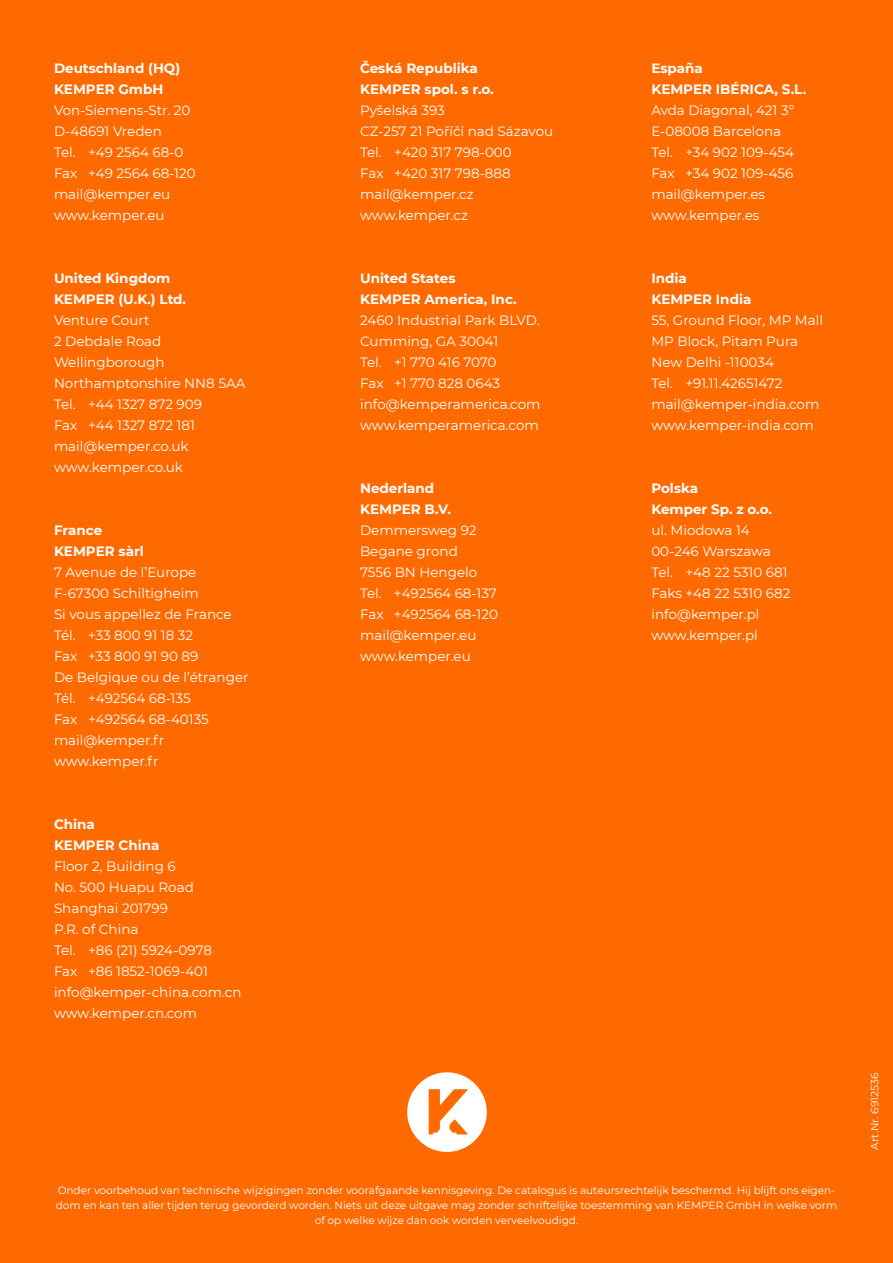
<style>
.page{position:relative;width:893px;height:1263px;background:#ff6a00}
.page>*{position:absolute;margin:0;border:0;box-sizing:border-box;transform-origin:0 0}
.t1{font:13.5px/21px "Montserrat";color:#fff}
.t2{font:700 13.5px/21px "Montserrat";color:#fff}
.t3{font:10.5px/15px "Montserrat";color:#fff;text-align:center}
</style>
<div class="page">
<div style="left:407px;top:1072px;width:80px;height:80px;background:#fff;border-radius:50%"></div>
<svg style="left:429px;top:1089px;width:39px;height:45px"></svg>
<p class="t2" style="left:54px;top:57px;width:128px">Deutschland (HQ)<br>KEMPER GmbH</p>
<p class="t1" style="left:54px;top:99px;width:143px">Von-Siemens-Str. 20<br>D-48691 Vreden<br>Tel. +49 2564 68-0<br>Fax +49 2564 68-120 mail@kemper.eu www.kemper.eu</p>
<p class="t2" style="left:54px;top:267px;width:134px">United Kingdom<br>KEMPER (U.K.) Ltd.</p>
<p class="t1" style="left:54px;top:309px;width:193px">Venture Court<br>2 Debdale Road<br>Wellingborough<br>Northamptonshire NN8 5AA<br>Tel. +44 1327 872 909<br>Fax +44 1327 872 181 mail@kemper.co.uk www.kemper.co.uk</p>
<p class="t2" style="left:54px;top:519px;width:91px">France<br>KEMPER sàrl</p>
<p class="t1" style="left:54px;top:561px;width:196px">7 Avenue de l’Europe<br>F-67300 Schiltigheim<br>Si vous appellez de France<br>Tél. +33 800 91 18 32<br>Fax +33 800 91 90 89<br>De Belgique ou de l’étranger<br>Tél. +492564 68-135<br>Fax +492564 68-40135 mail@kemper.fr www.kemper.fr</p>
<p class="t2" style="left:54px;top:813px;width:107px">China<br>KEMPER China</p>
<p class="t1" style="left:54px;top:855px;width:189px">Floor 2, Building 6<br>No. 500 Huapu Road<br>Shanghai 201799<br>P.R. of China<br>Tel. +86 (21) 5924-0978<br>Fax +86 1852-1069-401 info@kemper-china.com.cn www.kemper.cn.com</p>
<p class="t2" style="left:360px;top:57px;width:135px">Česká Republika<br>KEMPER spol. s r.o.</p>
<p class="t1" style="left:360px;top:99px;width:195px">Pyšelská 393<br>CZ-257 21 Poříčí nad Sázavou<br>Tel. +420 317 798-000<br>Fax +420 317 798-888 mail@kemper.cz www.kemper.cz</p>
<p class="t2" style="left:360px;top:267px;width:158px">United States<br>KEMPER America, Inc.</p>
<p class="t1" style="left:360px;top:309px;width:182px">2460 Industrial Park BLVD.<br>Cumming, GA 30041<br>Tel. +1 770 416 7070<br>Fax +1 770 828 0643 info@kemperamerica.com www.kemperamerica.com</p>
<p class="t2" style="left:360px;top:477px;width:93px">Nederland<br>KEMPER B.V.</p>
<p class="t1" style="left:360px;top:519px;width:139px">Demmersweg 92<br>Begane grond<br>7556 BN Hengelo<br>Tel. +492564 68-137<br>Fax +492564 68-120 mail@kemper.eu www.kemper.eu</p>
<p class="t2" style="left:651px;top:57px;width:157px">España<br>KEMPER IBÉRICA, S.L.</p>
<p class="t1" style="left:651px;top:99px;width:144px">Avda Diagonal, 421 3º<br>E-08008 Barcelona<br>Tel. +34 902 109-454<br>Fax +34 902 109-456 mail@kemper.es www.kemper.es</p>
<p class="t2" style="left:651px;top:267px;width:102px">India<br>KEMPER India</p>
<p class="t1" style="left:651px;top:309px;width:173px">55, Ground Floor, MP Mall<br>MP Block, Pitam Pura<br>New Delhi -110034<br>Tel. +91.11.42651472 mail@kemper-india.com www.kemper-india.com</p>
<p class="t2" style="left:651px;top:477px;width:122px">Polska<br>Kemper Sp. z o.o.</p>
<p class="t1" style="left:651px;top:519px;width:141px">ul. Miodowa 14<br>00-246 Warszawa<br>Tel. +48 22 5310 681<br>Faks +48 22 5310 682 info@kemper.pl www.kemper.pl</p>
<p class="t3" style="left:56px;top:1182px;width:783px">Onder voorbehoud van technische wijzigingen zonder voorafgaande kennisgeving. De catalogus is auteursrechtelijk beschermd. Hij blijft ons eigen&shy;dom en kan ten aller tijden terug gevorderd worden. Niets uit deze uitgave mag zonder schriftelijke toestemming van KEMPER GmbH in welke vorm of op welke wijze dan ook worden verveelvoudigd.</p>
<p class="t3" style="left:867px;top:1150px;width:78px;rotate:-90deg">Art.Nr. 6912536</p>
</div>
